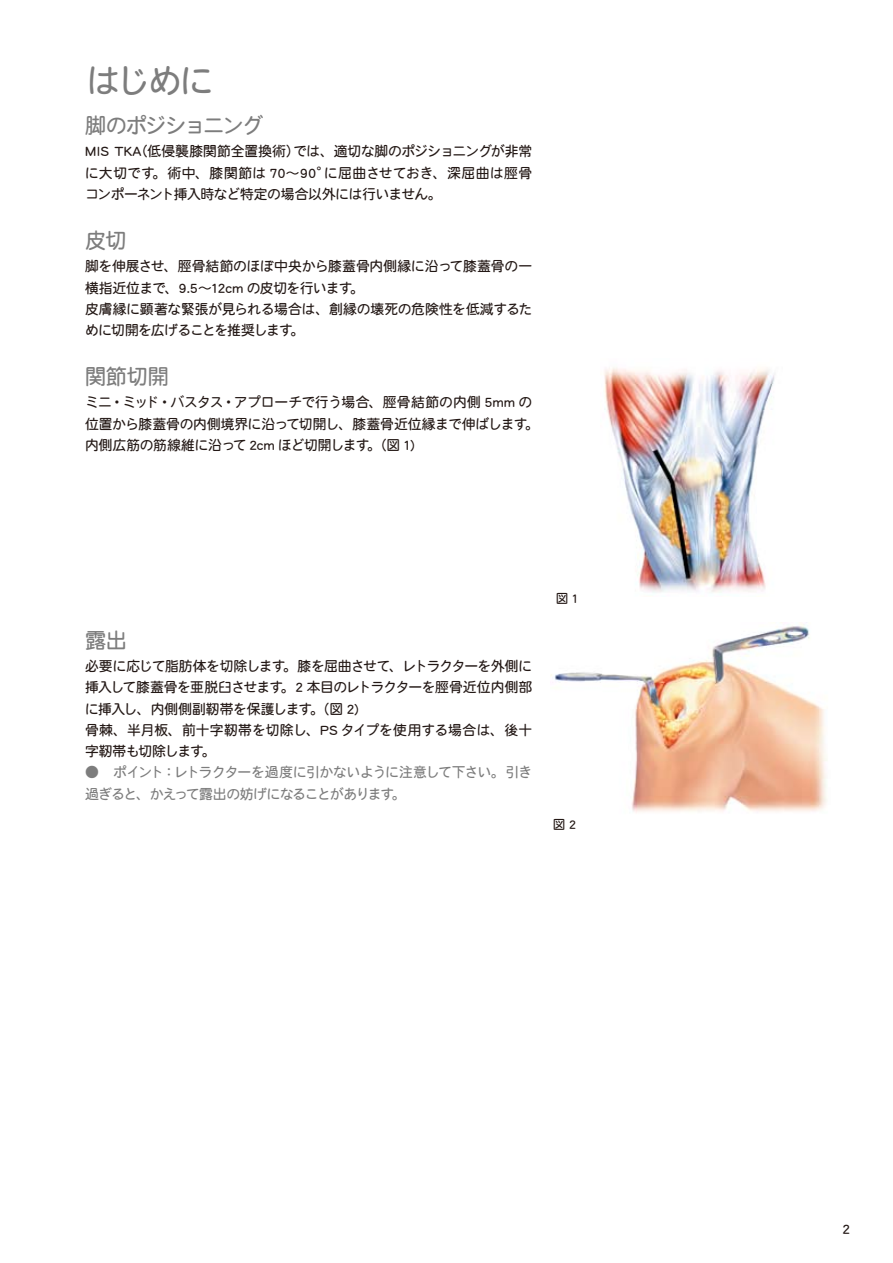
<style>
.page{position:relative;width:893px;height:1263px;background:#fff}
.page>*{position:absolute;margin:0;border:0;box-sizing:border-box;transform-origin:0 0}
.t1{font:34.05px "DFHS Maru Gothic Std W4";color:#7d7d7d}
.t2{font:21.3px "DFHS Maru Gothic Std W4";letter-spacing:-.06em;color:#7d7d7d}
.t3{font:13.8px/21.3px "DFHS Maru Gothic Std W4";letter-spacing:-.02em;color:#231815}
.t4{font:13.8px/21.3px "DFHS Maru Gothic Std W4";letter-spacing:-.055em;color:#7d7d7d}
.t5{font:12.75px "DFHS Maru Gothic Std W4";color:#231815}
</style>
<div class="page">
<img style="left:551px;top:624px;width:276px;height:189px">
<img style="left:604px;top:367px;width:171px;height:226px">
<h1 class="t1" style="left:87px;top:62px;width:129px">はじめに</h1>
<h2 class="t2" style="left:85px;top:114px;width:179px">脚のポジショニング</h2>
<p class="t3" style="left:85px;top:141px;width:449px;text-align:justify">MIS TKA（低侵襲膝関節全置換術）では、適切な脚のポジショニングが非常に大切です。 術中、膝関節は 70〜90°に屈曲させておき、深屈曲は脛骨コンポーネント挿入時など特定の場合以外には行いません。</p>
<h2 class="t2" style="left:85px;top:229px;width:43px">皮切</h2>
<p class="t3" style="left:85px;top:255px;width:449px">脚を伸展させ、脛骨結節のほぼ中央から膝蓋骨内側縁に沿って膝蓋骨の一横指近位まで、9.5〜12cm の皮切を行います。<br>皮膚縁に顕著な緊張が見られる場合は、創縁の壊死の危険性を低減するために切開を広げることを推奨します。</p>
<h2 class="t2" style="left:85px;top:365px;width:85px">関節切開</h2>
<p class="t3" style="left:85px;top:391px;width:456px">ミニ・ミッド・バスタス・アプローチで行う場合、脛骨結節の内側 5mm の位置から膝蓋骨の内側境界に沿って切開し、膝蓋骨近位縁まで伸ばします。内側広筋の筋線維に沿って 2cm ほど切開します。（図 1)</p>
<h2 class="t2" style="left:85px;top:628px;width:44px">露出</h2>
<p class="t3" style="left:85px;top:655px;width:449px">必要に応じて脂肪体を切除します。膝を屈曲させて、レトラクターを外側に挿入して膝蓋骨を亜脱臼させます。2 本目のレトラクターを脛骨近位内側部に挿入し、内側側副靭帯を保護します。（図 2)<br>骨棘、半月板、前十字靭帯を切除し、PS タイプを使用する場合は、後十字靭帯も切除します。</p>
<p class="t4" style="left:85px;top:761px;width:449px">●　ポイント：レトラクターを過度に引かないように注意して下さい。引き過ぎると、かえって露出の妨げになることがあります。</p>
<p class="t5" style="left:556px;top:592px;width:24px">図1</p>
<p class="t5" style="left:553px;top:818px;width:25px">図2</p>
<p class="t3" style="left:842px;top:1219px;width:10px">2</p>
</div>
